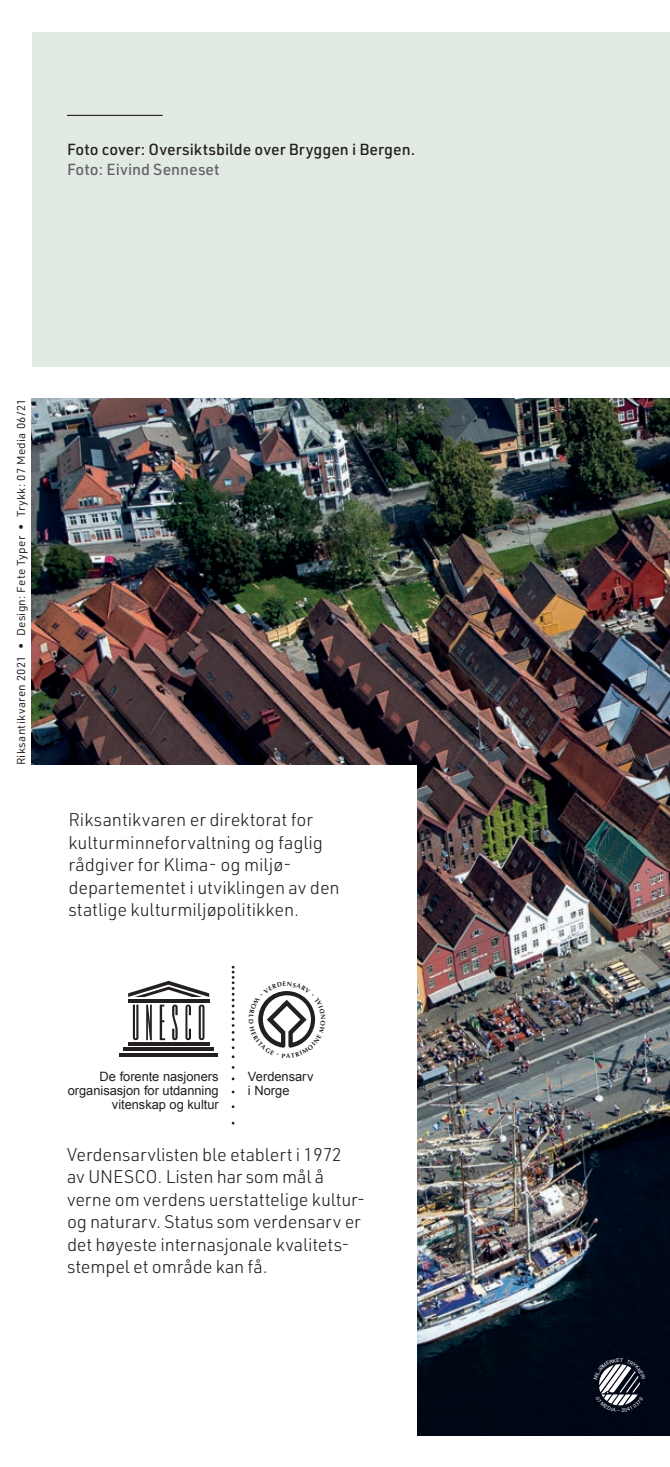
<style>
.page{position:relative;width:670px;height:1467px;background:#fff}
.page>*{position:absolute;margin:0;border:0;box-sizing:border-box;transform-origin:0 0}
.t1{font:300 18px/22.5px "URWDIN";letter-spacing:-.005em;color:#231f20}
.t2{font:500 15.75px "URWDIN";color:#231f20}
.t3{font:500 15.75px "URWDIN";color:#636366}
.t4{font:12.83px/14px "Arial";letter-spacing:-.005em;color:#231f20}
.t5{font:11.25px "URWDIN";letter-spacing:.025em;color:#231f20}
</style>
<div class="page">
<img style="left:32px;top:399px;width:638px;height:1036px">
<div style="left:32px;top:32px;width:638px;height:335px;background:#e2eae4"></div>
<hr style="left:67px;top:115px;width:96px;height:1px;background:#231f20">
<div style="left:0;top:765px;width:417px;height:702px;background:#fff"></div>
<svg style="left:232px;top:966px;width:2px;height:83px"></svg>
<hr style="left:128px;top:1042px;width:81px;height:3px;background:#231f20">
<hr style="left:123px;top:1048px;width:90px;height:3px;background:#231f20">
<hr style="left:119px;top:1054px;width:99px;height:3px;background:#231f20">
<hr style="left:128px;top:999px;width:81px;height:4px;background:#231f20">
<svg style="left:128px;top:981px;width:81px;height:16px"></svg>
<svg style="left:133px;top:1005px;width:6px;height:35px"></svg>
<svg style="left:146px;top:1005px;width:6px;height:35px"></svg>
<svg style="left:160px;top:1005px;width:5px;height:35px"></svg>
<svg style="left:185px;top:1005px;width:6px;height:35px"></svg>
<svg style="left:199px;top:1005px;width:6px;height:35px"></svg>
<svg style="left:172px;top:1005px;width:6px;height:35px"></svg>
<svg style="left:593px;top:1358px;width:52px;height:54px"></svg>
<svg style="left:258px;top:991px;width:58px;height:57px"></svg>
<p class="t2" style="left:67px;top:139px;width:350px">Foto cover: Oversiktsbilde over Bryggen i Bergen.</p>
<p class="t3" style="left:67px;top:159px;width:154px">Foto: Eivind Senneset</p>
<p class="t5" style="left:14px;top:765px;width:368px;rotate:-90deg">Riksantikvaren 2021 • Design: Fete Typer • Trykk: 07 Media 06/21</p>
<p class="t1" style="left:68px;top:808px;width:273px">Riksantikvaren er direktorat for kulturminneforvaltning og faglig rådgiver for Klima- og miljø&shy;departementet i utviklingen av den statlige kulturmiljøpolitikken.</p>
<p class="t4" style="left:68px;top:1070px;width:153px;text-align:right">De forente nasjoners organisasjon for utdanning vitenskap og kultur</p>
<p class="t4" style="left:248px;top:1070px;width:67px">Verdensarv i Norge</p>
<p class="t1" style="left:67px;top:1142px;width:300px">Verdensarvlisten ble etablert i 1972<br>av UNESCO. Listen har som mål å verne om verdens uerstattelige kultur&shy;og naturarv. Status som verdensarv er det høyeste internasjonale kvalitets&shy;stempel et område kan få.</p>
</div>
